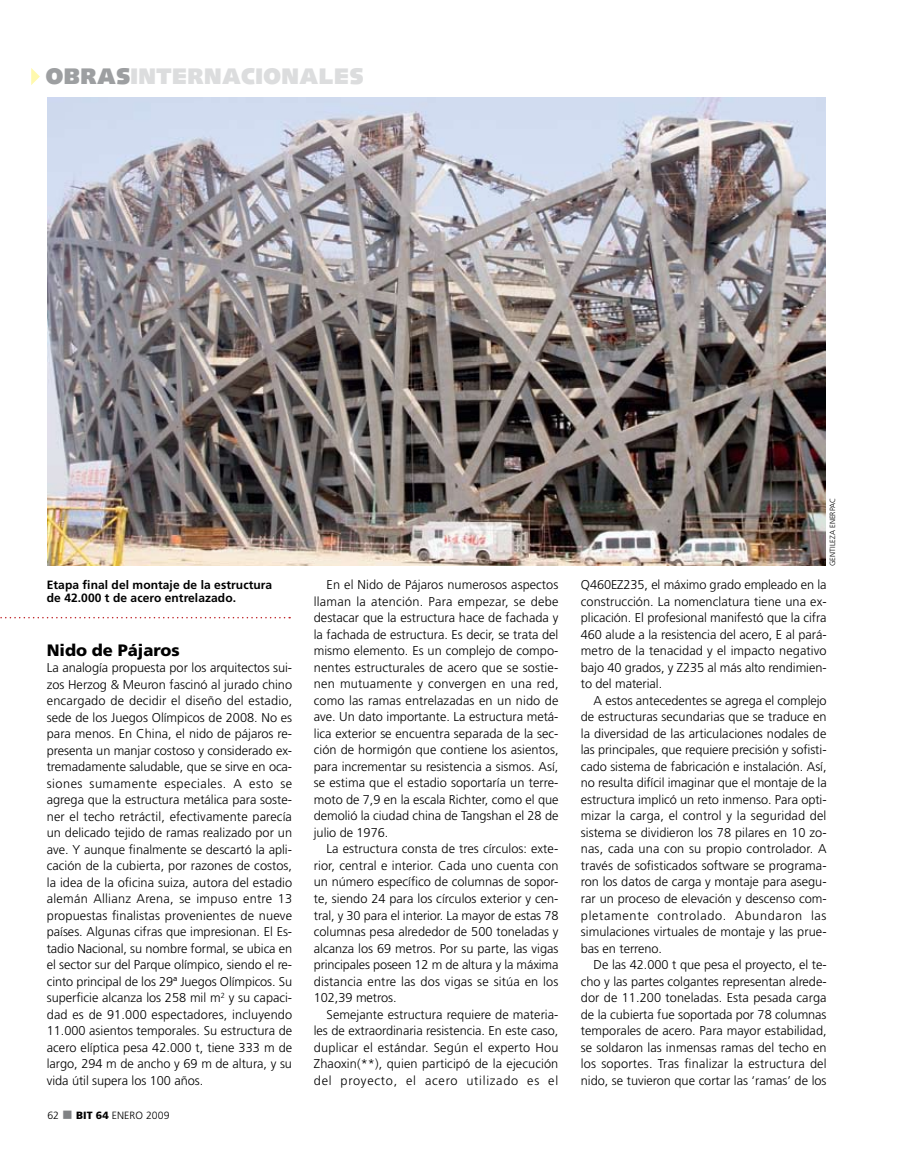
<style>
.page{position:relative;width:915px;height:1170px;background:#fff}
.page>*{position:absolute;margin:0;border:0;box-sizing:border-box;transform-origin:0 0}
.t1{font:900 22.5px "Syntax";letter-spacing:.02em;color:#dcddde}
.t2{font:900 16.5px "Frutiger";letter-spacing:-.005em;color:#000}
.t3{font:300 12.75px/16.5px "Frutiger";color:#000;text-align:justify}
.t4{font:700 12px/13.5px "Frutiger";letter-spacing:.005em;color:#000}
.t5{font:300 10.5px "Frutiger";letter-spacing:.005em;color:#000}
.t6{font:300 7.5px "Frutiger";letter-spacing:.005em;color:#000}
.s1{color:#9d9fa1}
.s2{color:#808284}
.s3{font-weight:900}
</style>
<div class="page">
<img style="left:47px;top:97px;width:778px;height:468px">
<svg style="left:31px;top:68px;width:9px;height:17px"></svg>
<svg style="left:0;top:617px;width:290px;height:1px"></svg>
<h1 class="t1" style="left:46px;top:63px;width:319px"><span class="s1">OBRAS</span>INTERNACIONALES</h1>
<p class="t4" style="left:47px;top:578px;width:227px">Etapa final del montaje de la estructura de 42.000 t de acero entrelazado.</p>
<p class="t2" style="left:47px;top:640px;width:134px">Nido de Pájaros</p>
<p class="t3" style="left:47px;top:659px;width:247px">La analogía propuesta por los arquitectos sui&shy;zos Herzog &amp; Meuron fascinó al jurado chino encargado de decidir el diseño del estadio, sede de los Juegos Olímpicos de 2008. No es para menos. En China, el nido de pájaros re&shy;presenta un manjar costoso y considerado ex&shy;tremadamente saludable, que se sirve en oca&shy;siones sumamente especiales. A esto se agrega que la estructura metálica para soste&shy;ner el techo retráctil, efectivamente parecía un delicado tejido de ramas realizado por un ave. Y aunque finalmente se descartó la apli&shy;cación de la cubierta, por razones de costos, la idea de la oficina suiza, autora del estadio alemán Allianz Arena, se impuso entre 13 propuestas finalistas provenientes de nueve países. Algunas cifras que impresionan. El Es&shy;tadio Nacional, su nombre formal, se ubica en el sector sur del Parque olímpico, siendo el re&shy;cinto principal de los 29ª Juegos Olímpicos. Su superficie alcanza los 258 mil m<sup>2</sup> y su capaci&shy;dad es de 91.000 espectadores, incluyendo 11.000 asientos temporales. Su estructura de acero elíptica pesa 42.000 t, tiene 333 m de largo, 294 m de ancho y 69 m de altura, y su vida útil supera los 100 años.</p>
<p class="t5" style="left:47px;top:1109px;width:124px">62 <span class="s2">■</span> <span class="s3">BIT 64</span> enero 2009</p>
<p class="t3" style="left:314px;top:576px;width:246px;text-indent:13px">En el Nido de Pájaros numerosos aspectos llaman la atención. Para empezar, se debe destacar que la estructura hace de fachada y la fachada de estructura. Es decir, se trata del mismo elemento. Es un complejo de compo&shy;nentes estructurales de acero que se sostie&shy;nen mutuamente y convergen en una red, como las ramas entrelazadas en un nido de ave. Un dato importante. La estructura metá&shy;lica exterior se encuentra separada de la sec&shy;ción de hormigón que contiene los asientos, para incrementar su resistencia a sismos. Así, se estima que el estadio soportaría un terre&shy;moto de 7,9 en la escala Richter, como el que demolió la ciudad china de Tangshan el 28 de julio de 1976.</p>
<p class="t3" style="left:314px;top:840px;width:246px;text-indent:13px">La estructura consta de tres círculos: exte&shy;rior, central e interior. Cada uno cuenta con un número específico de columnas de sopor&shy;te, siendo 24 para los círculos exterior y cen&shy;tral, y 30 para el interior. La mayor de estas 78 columnas pesa alrededor de 500 toneladas y alcanza los 69 metros. Por su parte, las vigas principales poseen 12 m de altura y la máxima distancia entre las dos vigas se sitúa en los 102,39 metros.</p>
<p class="t3" style="left:314px;top:1005px;width:246px;text-indent:13px">Semejante estructura requiere de materia&shy;les de extraordinaria resistencia. En este caso, duplicar el estándar. Según el experto Hou Zhaoxin(**), quien participó de la ejecución del proyecto, el acero utilizado es el</p>
<p class="t6" style="left:828px;top:566px;width:70px;rotate:-90deg">Gentileza enerpac</p>
<p class="t3" style="left:580px;top:576px;width:247px">Q460EZ235, el máximo grado empleado en la construcción. La nomenclatura tiene una ex&shy;plicación. El profesional manifestó que la cifra 460 alude a la resistencia del acero, E al pará&shy;metro de la tenacidad y el impacto negativo bajo 40 grados, y Z235 al más alto rendimien&shy;to del material.</p>
<p class="t3" style="left:580px;top:692px;width:247px;text-indent:13px">A estos antecedentes se agrega el complejo de estructuras secundarias que se traduce en la diversidad de las articulaciones nodales de las principales, que requiere precisión y sofisti&shy;cado sistema de fabricación e instalación. Así, no resulta difícil imaginar que el montaje de la estructura implicó un reto inmenso. Para opti&shy;mizar la carga, el control y la seguridad del sistema se dividieron los 78 pilares en 10 zo&shy;nas, cada una con su propio controlador. A través de sofisticados software se programa&shy;ron los datos de carga y montaje para asegu&shy;rar un proceso de elevación y descenso com&shy;pletamente controlado. Abundaron las simulaciones virtuales de montaje y las prue&shy;bas en terreno.</p>
<p class="t3" style="left:580px;top:956px;width:247px;text-indent:13px">De las 42.000 t que pesa el proyecto, el te&shy;cho y las partes colgantes representan alrede&shy;dor de 11.200 toneladas. Esta pesada carga de la cubierta fue soportada por 78 columnas temporales de acero. Para mayor estabilidad, se soldaron las inmensas ramas del techo en los soportes. Tras finalizar la estructura del nido, se tuvieron que cortar las ‘ramas’ de los</p>
</div>
